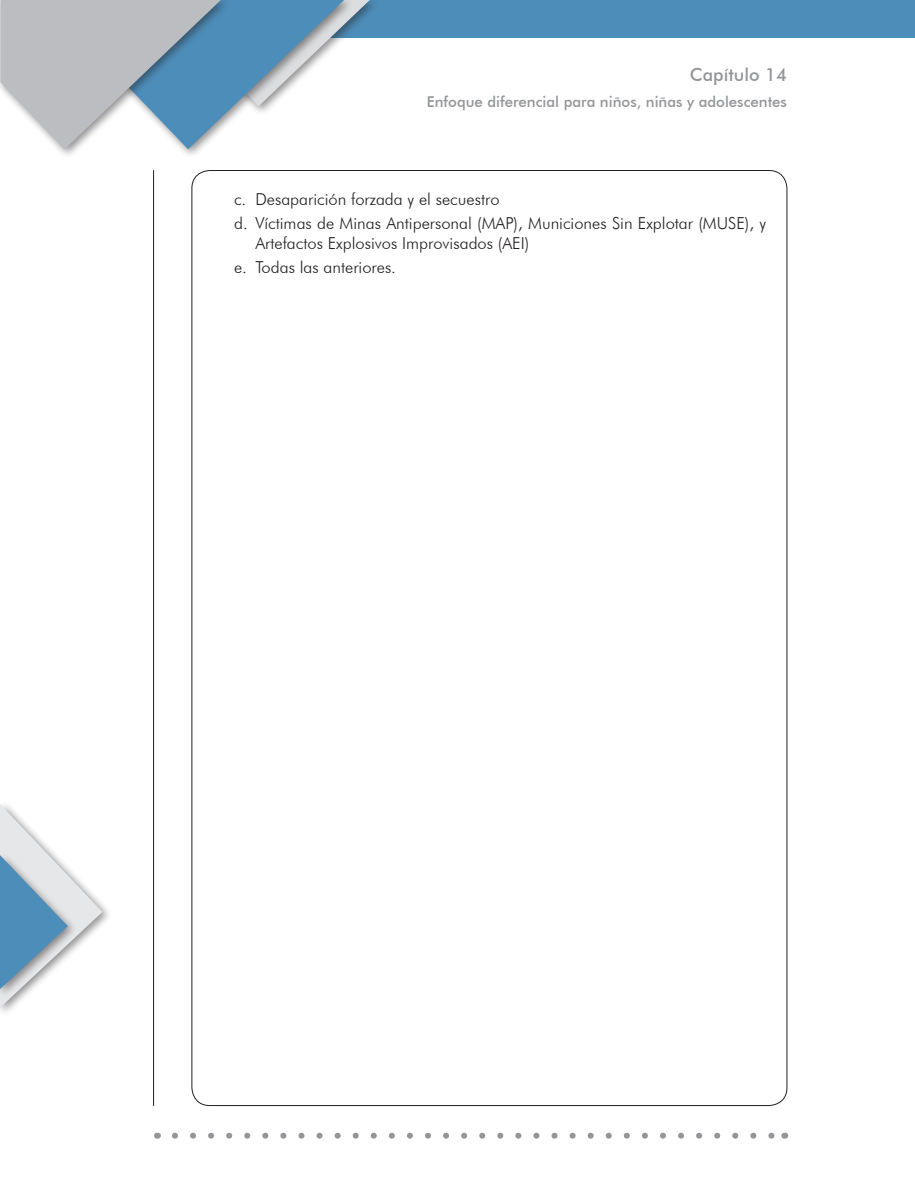
<style>
.page{position:relative;width:915px;height:1191px;background:#fff}
.page>*{position:absolute;margin:0;border:0;box-sizing:border-box;transform-origin:0 0}
.t1{font:500 18px "Futura BT";color:#939598}
.Taller_2{font:300 16.5px/19.8px "Futura BT";color:#231f20}
.t2{font:500 15px "Futura BT";color:#939598}
</style>
<div class="page">
<div style="left:270px;top:0;width:644px;height:38px;background:#4d8db9"></div>
<div style="left:207px;top:0;width:172px;height:117px;background:#231f20;opacity:.5"></div>
<div style="left:0;top:0;width:231px;height:159px;background:#231f20;opacity:.5"></div>
<svg style="left:0;top:0;width:369px;height:149px"></svg>
<hr style="left:153px;top:170px;width:1px;height:936px;background:#231f20">
<svg style="left:175px;top:1132px;width:600px;height:6px"></svg>
<svg style="left:0;top:804px;width:102px;height:203px"></svg>
<p class="t1" style="left:689px;top:64px;width:99px">Capítulo 14</p>
<p class="t2" style="left:426px;top:92px;width:361px">Enfoque diferencial para niños, niñas y adolescentes</p>
<p class="Taller_2" style="left:234px;top:189px;width:267px">c. Desaparición forzada y el secuestro</p>
<p class="Taller_2" style="left:255px;top:213px;width:512px;text-indent:-21px">d. Víctimas de Minas Antipersonal (MAP), Municiones Sin Explotar (MUSE), y<br>Artefactos Explosivos Improvisados (AEI)</p>
<p class="Taller_2" style="left:234px;top:257px;width:163px">e. Todas las anteriores.</p>
</div>
